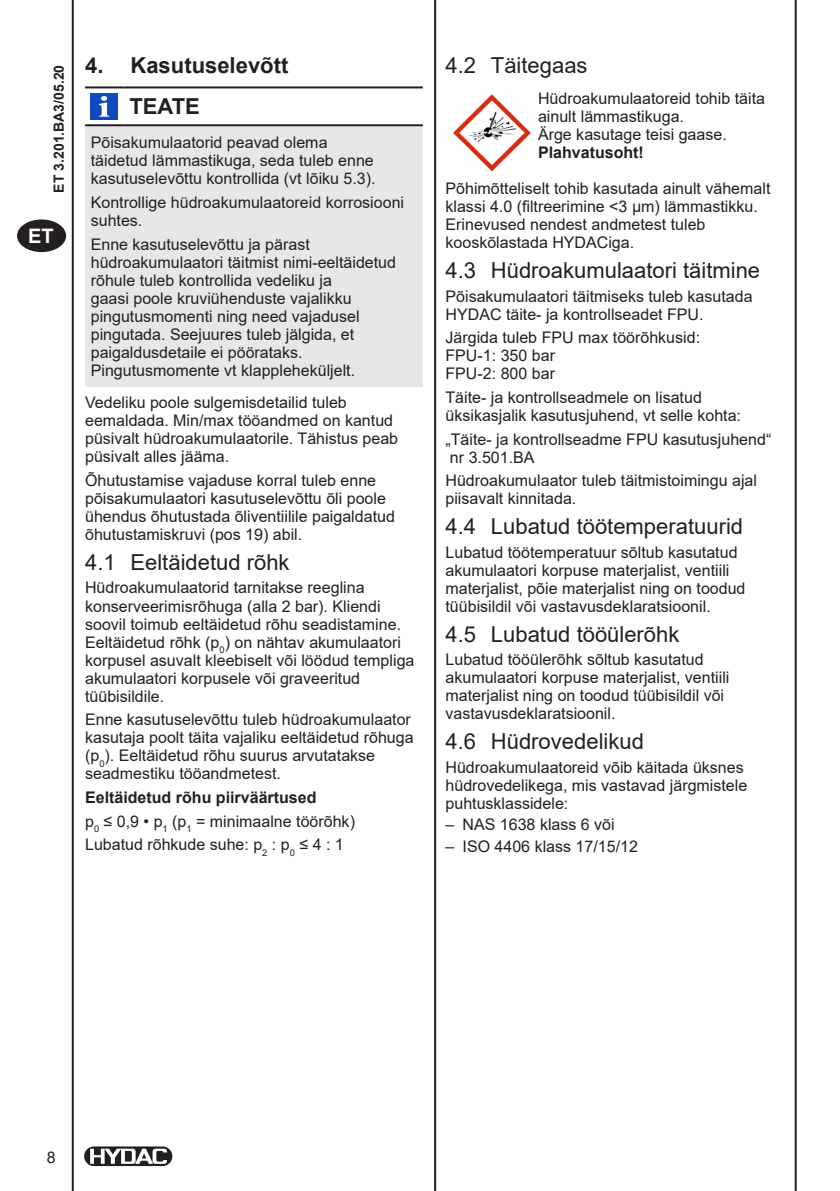
<style>
.page{position:relative;width:840px;height:1191px;background:#fff}
.page>*{position:absolute;margin:0;border:0;box-sizing:border-box;transform-origin:0 0}
.Titel_2{font:22px "Arial";color:#231f20}
.Titel_1{font:700 22px "Arial";color:#231f20}
.t1{font:700 20px "Arial";color:#fff}
.Text{font:16px/18px "Arial";color:#231f20}
.Text-2{font:700 16px "Arial";color:#231f20}
.t2{font:700 14px "Arial";color:#231f20}
.s1{font-weight:700}
</style>
<div class="page">
<div style="left:17px;top:219px;width:49px;height:33px;background:#231f20;border-radius:50%"></div>
<div style="left:83px;top:1145px;width:90px;height:21px;border:1px solid #fff;border-radius:10px"></div>
<svg style="left:84px;top:1146px;width:88px;height:20px"></svg>
<svg style="left:90px;top:1148px;width:77px;height:15px"></svg>
<hr style="left:794px;top:0;width:2px;height:1191px;background:#231f20">
<hr style="left:72px;top:0;width:2px;height:1191px;background:#231f20">
<hr style="left:434px;top:0;width:2px;height:1191px;background:#231f20">
<div style="left:85px;top:125px;width:337px;height:262px;background:#e6e7e9"></div>
<hr style="left:85px;top:86px;width:39px;height:2px;background:#231f20">
<hr style="left:124px;top:86px;width:298px;height:2px;background:#231f20">
<hr style="left:85px;top:124px;width:39px;height:2px;background:#231f20">
<hr style="left:124px;top:124px;width:298px;height:2px;background:#231f20">
<img style="left:91px;top:93px;width:26px;height:27px">
<img style="left:453px;top:94px;width:78px;height:78px">
<p class="t2" style="left:49px;top:192px;width:129px;rotate:-90deg">ET 3.201.BA3/05.20</p>
<p class="t1" style="left:28px;top:222px;width:27px">ET</p>
<p class="Titel_1" style="left:85px;top:49px;width:205px">4. Kasutuselevõtt</p>
<p class="Titel_1" style="left:129px;top:91px;width:72px">TEATE</p>
<p class="Text" style="left:91px;top:133px;width:286px">Põisakumulaatorid peavad olema täidetud lämmastikuga, seda tuleb enne kasutuselevõttu kontrollida (vt lõiku 5.3).</p>
<p class="Text" style="left:91px;top:193px;width:315px">Kontrollige hüdroakumulaatoreid korrosiooni suhtes.</p>
<p class="Text" style="left:91px;top:235px;width:306px">Enne kasutuselevõttu ja pärast hüdroakumulaatori täitmist nimi-eeltäidetud rõhule tuleb kontrollida vedeliku ja<br>gaasi poole kruviühenduste vajalikku pingutusmomenti ning need vajadusel pingutada. Seejuures tuleb jälgida, et paigaldusdetaile ei pöörataks.<br>Pingutusmomente vt klappleheküljelt.</p>
<p class="Text" style="left:85px;top:394px;width:314px">Vedeliku poole sulgemisdetailid tuleb eemaldada. Min/max tööandmed on kantud püsivalt hüdroakumulaatorile. Tähistus peab püsivalt alles jääma.</p>
<p class="Text" style="left:85px;top:471px;width:311px">Õhutustamise vajaduse korral tuleb enne põisakumulaatori kasutuselevõttu õli poole ühendus õhutustada õliventiilile paigaldatud õhutustamiskruvi (pos 19) abil.</p>
<p class="Titel_2" style="left:85px;top:547px;width:206px">4.1 Eeltäidetud rõhk</p>
<p class="Text" style="left:85px;top:579px;width:331px">Hüdroakumulaatorid tarnitakse reeglina konserveerimisrõhuga (alla 2 bar). Kliendi soovil toimub eeltäidetud rõhu seadistamine.<br>Eeltäidetud rõhk (p<sub>0</sub>) on nähtav akumulaatori korpusel asuvalt kleebiselt või löödud templiga akumulaatori korpusele või graveeritud tüübisildile.</p>
<p class="Text" style="left:85px;top:710px;width:330px">Enne kasutuselevõttu tuleb hüdroakumulaator kasutaja poolt täita vajaliku eeltäidetud rõhuga (p<sub>0</sub>). Eeltäidetud rõhu suurus arvutatakse seadmestiku tööandmetest.</p>
<p class="Text-2" style="left:85px;top:786px;width:233px">Eeltäidetud rõhu piirväärtused</p>
<p class="Text" style="left:85px;top:812px;width:271px">p<sub>0</sub> ≤ 0,9 • p<sub>1</sub> (p<sub>1</sub> = minimaalne töörõhk)</p>
<p class="Text" style="left:85px;top:835px;width:260px">Lubatud rõhkude suhe: p<sub>2</sub> : p<sub>0</sub> ≤ 4 : 1</p>
<p class="Titel_2" style="left:445px;top:50px;width:143px">4.2 Täitegaas</p>
<p class="Text" style="left:537px;top:89px;width:228px">Hüdroakumulaatoreid tohib täita ainult lämmastikuga.<br>Ärge kasutage teisi gaase.<br><span class="s1">Plahvatusoht!</span></p>
<p class="Text" style="left:445px;top:179px;width:326px">Põhimõtteliselt tohib kasutada ainult vähemalt klassi 4.0 (filtreerimine &lt;3 μm) lämmastikku.<br>Erinevused nendest andmetest tuleb kooskõlastada HYDACiga.</p>
<p class="Titel_2" style="left:445px;top:255px;width:316px">4.3 Hüdroakumulaatori täitmine</p>
<p class="Text" style="left:445px;top:287px;width:308px">Põisakumulaatori täitmiseks tuleb kasutada<br>HYDAC täite- ja kontrollseadet FPU.</p>
<p class="Text" style="left:445px;top:328px;width:256px">Järgida tuleb FPU max töörõhkusid:<br>FPU-1: 350 bar<br>FPU-2: 800 bar</p>
<p class="Text" style="left:445px;top:388px;width:297px">Täite- ja kontrollseadmele on lisatud üksikasjalik kasutusjuhend, vt selle kohta:</p>
<p class="Text" style="left:445px;top:430px;width:327px">„Täite- ja kontrollseadme FPU kasutusjuhend“ nr 3.501.BA</p>
<p class="Text" style="left:445px;top:472px;width:313px">Hüdroakumulaator tuleb täitmistoimingu ajal piisavalt kinnitada.</p>
<p class="Titel_2" style="left:445px;top:511px;width:299px">4.4 Lubatud töötemperatuurid</p>
<p class="Text" style="left:445px;top:543px;width:301px">Lubatud töötemperatuur sõltub kasutatud akumulaatori korpuse materjalist, ventiili materjalist, põie materjalist ning on toodud tüübisildil või vastavusdeklaratsioonil.</p>
<p class="Titel_2" style="left:445px;top:618px;width:235px">4.5 Lubatud tööülerõhk</p>
<p class="Text" style="left:445px;top:650px;width:285px">Lubatud tööülerõhk sõltub kasutatud akumulaatori korpuse materjalist, ventiili materjalist ning on toodud tüübisildil või vastavusdeklaratsioonil.</p>
<p class="Titel_2" style="left:445px;top:726px;width:200px">4.6 Hüdrovedelikud</p>
<p class="Text" style="left:445px;top:758px;width:303px">Hüdroakumulaatoreid võib käitada üksnes hüdrovedelikega, mis vastavad järgmistele puhtusklassidele:</p>
<p class="Text" style="left:445px;top:815px;width:171px">– NAS 1638 klass 6 või</p>
<p class="Text" style="left:445px;top:837px;width:194px">– ISO 4406 klass 17/15/12</p>
<p class="Text" style="left:47px;top:1148px;width:10px">8</p>
</div>
